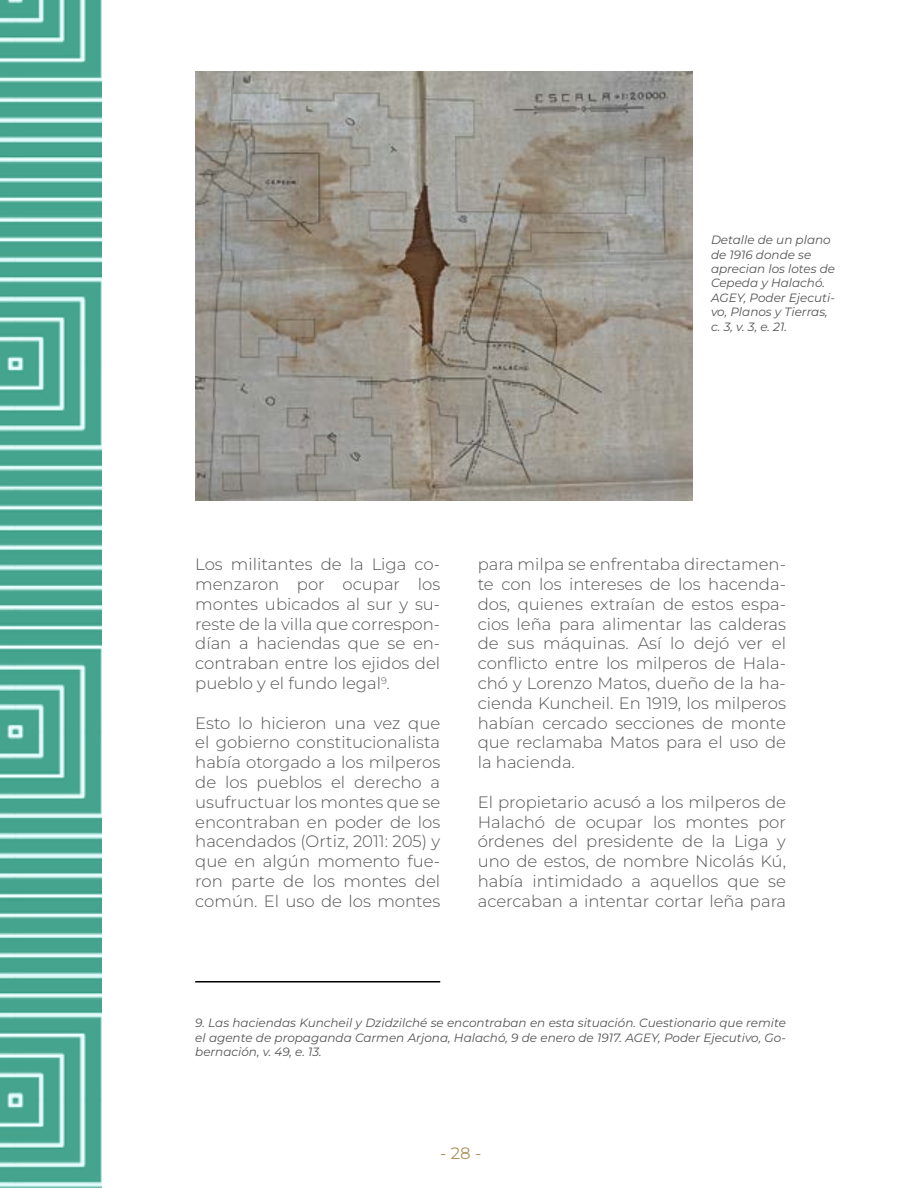
<style>
.page{position:relative;width:918px;height:1188px;background:#fff}
.page>*{position:absolute;margin:0;border:0;box-sizing:border-box;transform-origin:0 0}
.t1{font:16.5px/19.8px "Montserrat Light 2";color:#555454;text-align:justify}
.t2{font:300 16.5px "Montserrat";color:#555454}
.t3{font:16.5px "Montserrat";color:#b0935e}
.t4{font:italic 12px/14.4px "Montserrat";color:#555454;text-align:justify}
.s1{font-family:"Montserrat Light 2";font-weight:400}
</style>
<div class="page">
<hr style="left:195px;top:981px;width:245px;height:1px;background:#000">
<img style="left:0;top:0;width:102px;height:1188px">
<img style="left:195px;top:72px;width:498px;height:428px">
<p class="t4" style="left:711px;top:232px;width:126px;text-align:left">Detalle de un plano de 1916 donde se aprecian los lotes de<br>Cepeda y Halachó.<br>AGEY, Poder Ejecuti&shy;vo, Planos y Tierras, c. 3, v. 3, e. 21.</p>
<p class="t1" style="left:195px;top:554px;width:247px">Los militantes de la Liga co&shy;menzaron por ocupar los montes ubicados al sur y su&shy;reste de la villa que correspon&shy;dían a haciendas que se en&shy;contraban entre los ejidos del pueblo y el fundo legal<sup>9</sup>.</p>
<p class="t1" style="left:195px;top:712px;width:247px">Esto lo hicieron una vez que el gobierno constitucionalista había otorgado a los milperos de los pueblos el derecho a usufructuar los montes que se encontraban en poder de los hacendados (Ortiz, 2011: 205) y que en algún momento fue&shy;ron parte de los montes del común. El uso de los montes</p>
<p class="t1" style="left:478px;top:554px;width:310px">para milpa se enfrentaba directamen&shy;te con los intereses de los hacenda&shy;dos, quienes extraían de estos espa&shy;cios leña para alimentar las calderas de sus máquinas. Así lo dejó ver el</p>
<p class="t2" style="left:478px;top:652px;width:310px">conflicto entre los milperos de Hala<span class="s1">-</span></p>
<p class="t1" style="left:478px;top:673px;width:310px">chó y Lorenzo Matos, dueño de la ha&shy;cienda Kuncheil. En 1919, los milperos habían cercado secciones de monte que reclamaba Matos para el uso de la hacienda.</p>
<p class="t1" style="left:478px;top:792px;width:310px">El propietario acusó a los milperos de Halachó de ocupar los montes por órdenes del presidente de la Liga y uno de estos, de nombre Nicolás Kú, había intimidado a aquellos que se acercaban a intentar cortar leña para</p>
<p class="t4" style="left:195px;top:1015px;width:592px">9. Las haciendas Kuncheil y Dzidzilché se encontraban en esta situación. Cuestionario que remite el agente de propaganda Carmen Arjona, Halachó, 9 de enero de 1917. AGEY, Poder Ejecutivo, Go&shy;bernación, v. 49, e. 13.</p>
<p class="t3" style="left:440px;top:1142px;width:43px">- 28 -</p>
</div>
